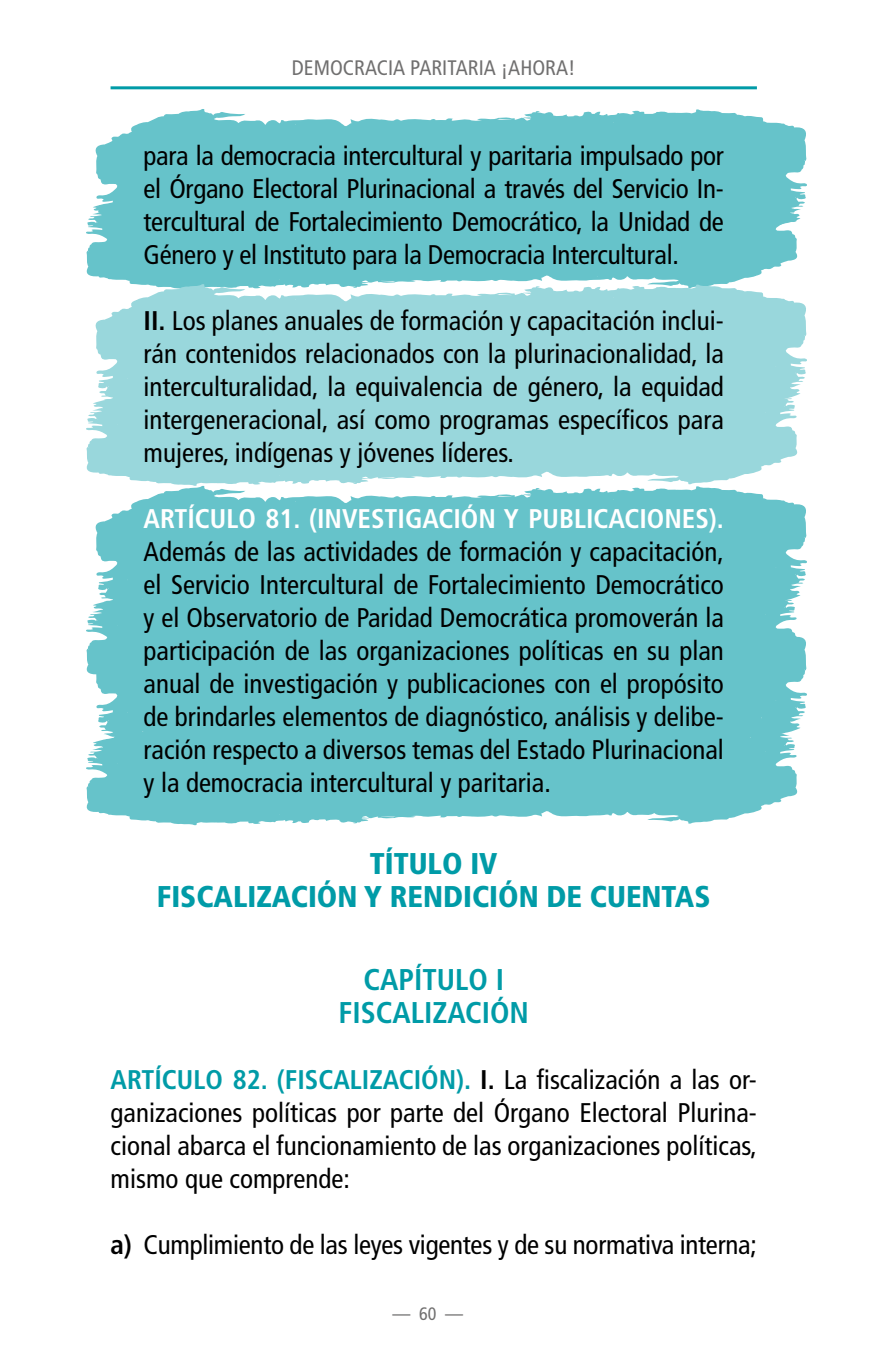
<style>
.page{position:relative;width:893px;height:1361px;background:#fff}
.page>*{position:absolute;margin:0;border:0;box-sizing:border-box;transform-origin:0 0}
.t1{font:900 condensed 30px/33px "Frutiger LT Std";color:#009ba7;text-align:center}
.t2{font:700 condensed 30px/33px "Frutiger LT Std";color:#009ba7;text-align:center}
.t3{font:condensed 27px/33px "Frutiger LT Std";color:#000;text-align:justify}
.t4{font:700 condensed 27px "Frutiger LT Std";color:#fff}
.t5{font:condensed 21px "Frutiger LT Std";color:#706f6f}
.t6{font:condensed 18px "Frutiger LT Std";color:#706f6f}
.s1{font-weight:700}
.s2{font-weight:700;color:#009ba7}
</style>
<div class="page">
<hr style="left:111px;top:86px;width:646px;height:3px;background:#009ba7">
<svg style="left:86px;top:216px;width:696px;height:68px;background:#7bcbd1"></svg>
<svg style="left:86px;top:749px;width:712px;height:76px;background:#7dccd2"></svg>
<svg style="left:86px;top:412px;width:712px;height:73px;background:#a8dde1"></svg>
<svg style="left:93px;top:109px;width:714px;height:154px;background:#72c7ce"></svg>
<svg style="left:93px;top:485px;width:714px;height:133px;background:#74c8cf"></svg>
<div style="left:93px;top:618px;width:714px;height:155px;background:#66c3ca"></div>
<svg style="left:93px;top:284px;width:714px;height:154px;background:#a0d9de"></svg>
<p class="t5" style="left:292px;top:56px;width:285px">DEMOCRACIA PARITARIA ¡AHORA!</p>
<p class="t3" style="left:144px;top:139px;width:582px">para la democracia intercultural y paritaria impulsado por el Órgano Electoral Plurinacional a través del Servicio In&shy;tercultural de Fortalecimiento Democrático, la Unidad de Género y el Instituto para la Democracia Intercultural.</p>
<p class="t3" style="left:144px;top:304px;width:582px"><span class="s1">II.</span> Los planes anuales de formación y capacitación inclui&shy;rán contenidos relacionados con la plurinacionalidad, la interculturalidad, la equivalencia de género, la equidad intergeneracional, así como programas específicos para mujeres, indígenas y jóvenes líderes.</p>
<p class="t4" style="left:144px;top:503px;width:582px">ARTÍCULO 81. (INVESTIGACIÓN Y PUBLICACIONES).</p>
<p class="t3" style="left:144px;top:535px;width:582px">Además de las actividades de formación y capacitación, el Servicio Intercultural de Fortalecimiento Democrático y el Observatorio de Paridad Democrática promoverán la participación de las organizaciones políticas en su plan anual de investigación y publicaciones con el propósito de brindarles elementos de diagnóstico, análisis y delibe&shy;ración respecto a diversos temas del Estado Plurinacional y la democracia intercultural y paritaria.</p>
<p class="t1" style="left:157px;top:847px;width:555px">TÍTULO IV<br>FISCALIZACIÓN Y RENDICIÓN DE CUENTAS</p>
<p class="t2" style="left:338px;top:963px;width:192px">CAPÍTULO I<br>FISCALIZACIÓN</p>
<p class="t3" style="left:111px;top:1063px;width:648px"><span class="s2">ARTÍCULO 82. (FISCALIZACIÓN).</span> <span class="s1">I.</span> La fiscalización a las or&shy;ganizaciones políticas por parte del Órgano Electoral Plurina&shy;cional abarca el funcionamiento de las organizaciones políticas, mismo que comprende:</p>
<p class="t3" style="left:111px;top:1228px;width:648px"><span class="s1">a)</span> Cumplimiento de las leyes vigentes y de su normativa interna;</p>
<p class="t6" style="left:392px;top:1302px;width:72px">— 60 —</p>
</div>
